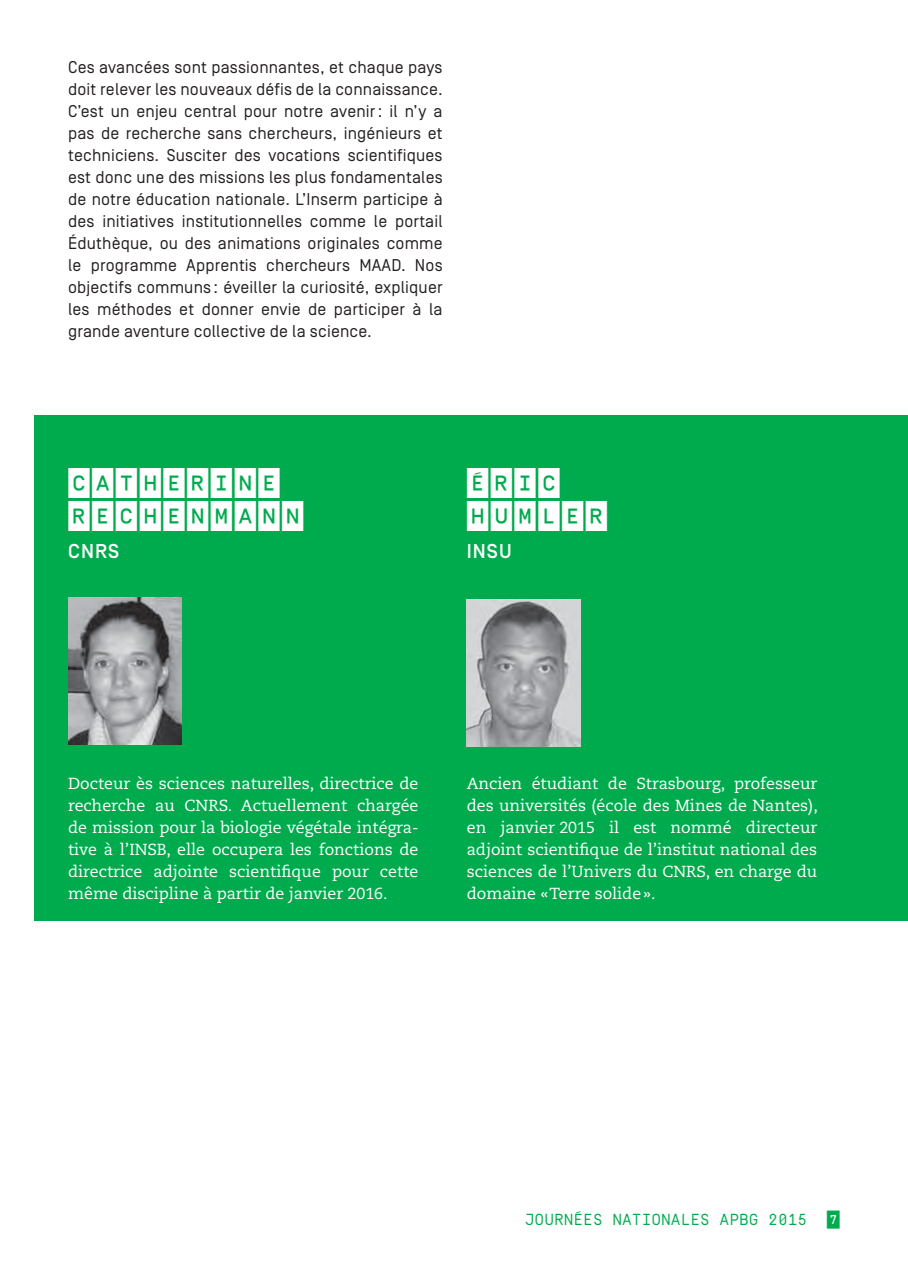
<style>
.page{position:relative;width:908px;height:1276px;background:#fff}
.page>*{position:absolute;margin:0;border:0;box-sizing:border-box;transform-origin:0 0}
.t1{font:500 30px/33px "Simplon CNDP";letter-spacing:.06em;color:#fff}
.t2{font:500 20px "Simplon BP";letter-spacing:.05em;color:#fff}
.t3{font:17px/22px "Simplon BP Regular";letter-spacing:.01em;color:#231f20;text-align:justify}
.t4{font:16px/22px "Caecilia LT Std";color:#fff;text-align:justify}
.t5{font:16px "Simplon BP Mono";color:#00ab4e}
.s1{font-family:"Simplon CNDP";font-weight:500;font-size:18px}
</style>
<div class="page">
<div style="left:34px;top:415px;width:873px;height:505px;background:#00ab4e"></div>
<img style="left:68px;top:597px;width:113px;height:147px">
<img style="left:466px;top:599px;width:114px;height:148px">
<p class="t3" style="left:68px;top:58px;width:376px">Ces avancées sont passionnantes, et chaque pays doit relever les nouveaux défis de la connaissance.<br>C’est un enjeu central pour notre avenir : il n’y a pas de recherche sans chercheurs, ingénieurs et techniciens. Susciter des vocations scientifiques est donc une des missions les plus fondamentales de notre éducation nationale. L’Inserm participe à des initiatives institutionnelles comme le portail Éduthèque, ou des animations originales comme le programme Apprentis chercheurs MAAD. Nos objectifs communs : éveiller la curiosité, expliquer les méthodes et donner envie de participer à la grande aventure collective de la science.</p>
<h1 class="t1" style="left:68px;top:466px;width:237px">CATHERINE<br>RECHENMANN</h1>
<p class="t2" style="left:68px;top:543px;width:53px">CNRS</p>
<h1 class="t1" style="left:466px;top:466px;width:142px">ÉRIC<br>HUMLER</h1>
<p class="t2" style="left:466px;top:543px;width:46px">INSU</p>
<p class="t4" style="left:68px;top:773px;width:352px">Docteur ès sciences naturelles, directrice de recherche au CNRS. Actuellement chargée de mission pour la biologie végétale intégra&shy;tive à l’INSB, elle occupera les fonctions de directrice adjointe scientifique pour cette même discipline à partir de janvier 2016.</p>
<p class="t4" style="left:466px;top:773px;width:352px">Ancien étudiant de Strasbourg, professeur des universités (école des Mines de Nantes), en janvier 2015 il est nommé directeur adjoint scientifique de l’institut national des sciences de l’Univers du CNRS, en charge du domaine « Terre solide ».</p>
<p class="t5" style="left:524px;top:1214px;width:316px">JOURNÉES NATIONALES APBG 2015 <span class="s1">7</span></p>
</div>
